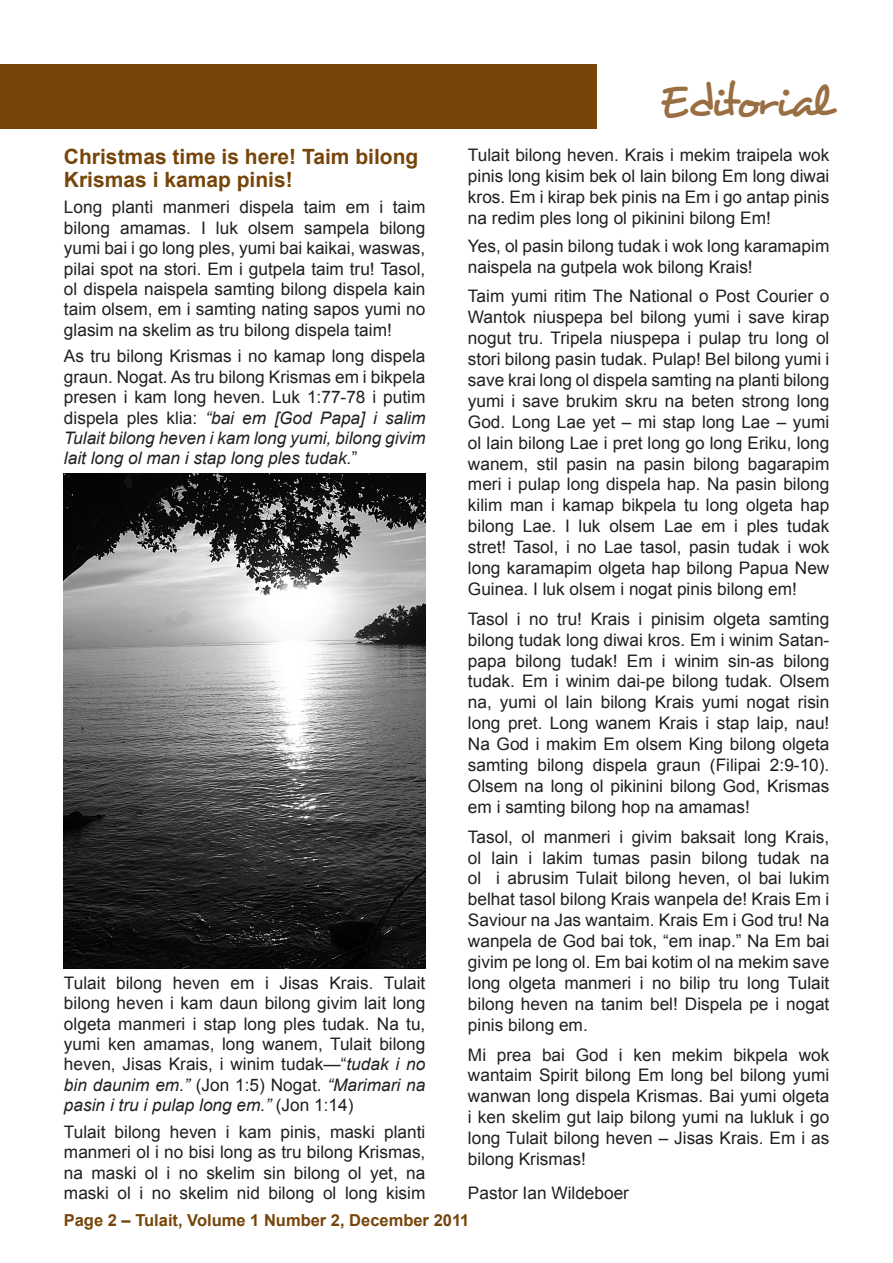
<style>
.page{position:relative;width:893px;height:1263px;background:#fff}
.page>*{position:absolute;margin:0;border:0;box-sizing:border-box;transform-origin:0 0}
.t1{font:46.5px "Desyrel";letter-spacing:-.09em;color:#996e42}
.t2{font:700 21px/22.5px "Arial";color:#77450a}
.t3{font:17.25px/21px "Arial";color:#231f20;text-align:justify}
.t4{font:700 16.5px "Arial";color:#77450a}
.s1{font-style:italic}
</style>
<div class="page">
<div style="left:0;top:64px;width:597px;height:64px;background:#77450a"></div>
<img style="left:64px;top:474px;width:362px;height:494px">
<p class="t2" style="left:64px;top:146px;width:356px">Christmas time is here! Taim bilong<br>Krismas i kamap pinis!</p>
<p class="t3" style="left:64px;top:197px;width:363px;line-height:20.4px">Long planti manmeri dispela taim em i taim bilong amamas. I luk olsem sampela bilong yumi bai i go long ples, yumi bai kaikai, waswas, pilai spot na stori. Em i gutpela taim tru! Tasol, ol dispela naispela samting bilong dispela kain taim olsem, em i samting nating sapos yumi no glasim na skelim as tru bilong dispela taim!</p>
<p class="t3" style="left:64px;top:346px;width:363px;line-height:20.4px">As tru bilong Krismas i no kamap long dispela graun. Nogat. As tru bilong Krismas em i bikpela presen i kam long heven. Luk 1:77-78 i putim dispela ples klia: <span class="s1">“bai em [God Papa] i salim Tulait bilong heven i kam long yumi, bilong givim lait long ol man i stap long ples tudak.</span>”</p>
<p class="t3" style="left:64px;top:973px;width:363px;line-height:20.4px">Tulait bilong heven em i Jisas Krais. Tulait bilong heven i kam daun bilong givim lait long olgeta manmeri i stap long ples tudak. Na tu, yumi ken amamas, long wanem, Tulait bilong heven, Jisas Krais, i winim tudak—“<span class="s1">tudak i no bin daunim em.”</span> (Jon 1:5) Nogat. <span class="s1">“Marimari na pasin i tru i pulap long em.”</span> (Jon 1:14)</p>
<p class="t3" style="left:64px;top:1122px;width:363px;line-height:20.4px">Tulait bilong heven i kam pinis, maski planti manmeri ol i no bisi long as tru bilong Krismas, na maski ol i no skelim sin bilong ol yet, na maski ol i no skelim nid bilong ol long kisim</p>
<h1 class="t1" style="left:658px;top:72px;width:174px">Editorial</h1>
<p class="t3" style="left:468px;top:145px;width:363px">Tulait bilong heven. Krais i mekim traipela wok pinis long kisim bek ol lain bilong Em long diwai kros. Em i kirap bek pinis na Em i go antap pinis na redim ples long ol pikinini bilong Em!</p>
<p class="t3" style="left:468px;top:235px;width:363px">Yes, ol pasin bilong tudak i wok long karamapim naispela na gutpela wok bilong Krais!</p>
<p class="t3" style="left:468px;top:286px;width:363px">Taim yumi ritim The National o Post Courier o Wantok niuspepa bel bilong yumi i save kirap nogut tru. Tripela niuspepa i pulap tru long ol stori bilong pasin tudak. Pulap! Bel bilong yumi i save krai long ol dispela samting na planti bilong yumi i save brukim skru na beten strong long God. Long Lae yet – mi stap long Lae – yumi ol lain bilong Lae i pret long go long Eriku, long wanem, stil pasin na pasin bilong bagarapim meri i pulap long dispela hap. Na pasin bilong kilim man i kamap bikpela tu long olgeta hap bilong Lae. I luk olsem Lae em i ples tudak stret! Tasol, i no Lae tasol, pasin tudak i wok long karamapim olgeta hap bilong Papua New Guinea. I luk olsem i nogat pinis bilong em!</p>
<p class="t3" style="left:468px;top:608px;width:363px">Tasol i no tru! Krais i pinisim olgeta samting bilong tudak long diwai kros. Em i winim Satan&shy;papa bilong tudak! Em i winim sin-as bilong tudak. Em i winim dai-pe bilong tudak. Olsem na, yumi ol lain bilong Krais yumi nogat risin long pret. Long wanem Krais i stap laip, nau!<br>Na God i makim Em olsem King bilong olgeta samting bilong dispela graun (Filipai 2:9-10).<br>Olsem na long ol pikinini bilong God, Krismas em i samting bilong hop na amamas!</p>
<p class="t3" style="left:468px;top:826px;width:363px">Tasol, ol manmeri i givim baksait long Krais, ol lain i lakim tumas pasin bilong tudak na ol i abrusim Tulait bilong heven, ol bai lukim belhat tasol bilong Krais wanpela de! Krais Em i Saviour na Jas wantaim. Krais Em i God tru! Na wanpela de God bai tok, “em inap.” Na Em bai givim pe long ol. Em bai kotim ol na mekim save long olgeta manmeri i no bilip tru long Tulait bilong heven na tanim bel! Dispela pe i nogat pinis bilong em.</p>
<p class="t3" style="left:468px;top:1044px;width:363px">Mi prea bai God i ken mekim bikpela wok wantaim Spirit bilong Em long bel bilong yumi wanwan long dispela Krismas. Bai yumi olgeta i ken skelim gut laip bilong yumi na lukluk i go long Tulait bilong heven – Jisas Krais. Em i as bilong Krismas!</p>
<p class="t3" style="left:468px;top:1182px;width:163px">Pastor Ian Wildeboer</p>
<p class="t4" style="left:64px;top:1209px;width:407px">Page 2 – Tulait, Volume 1 Number 2, December 2011</p>
</div>
